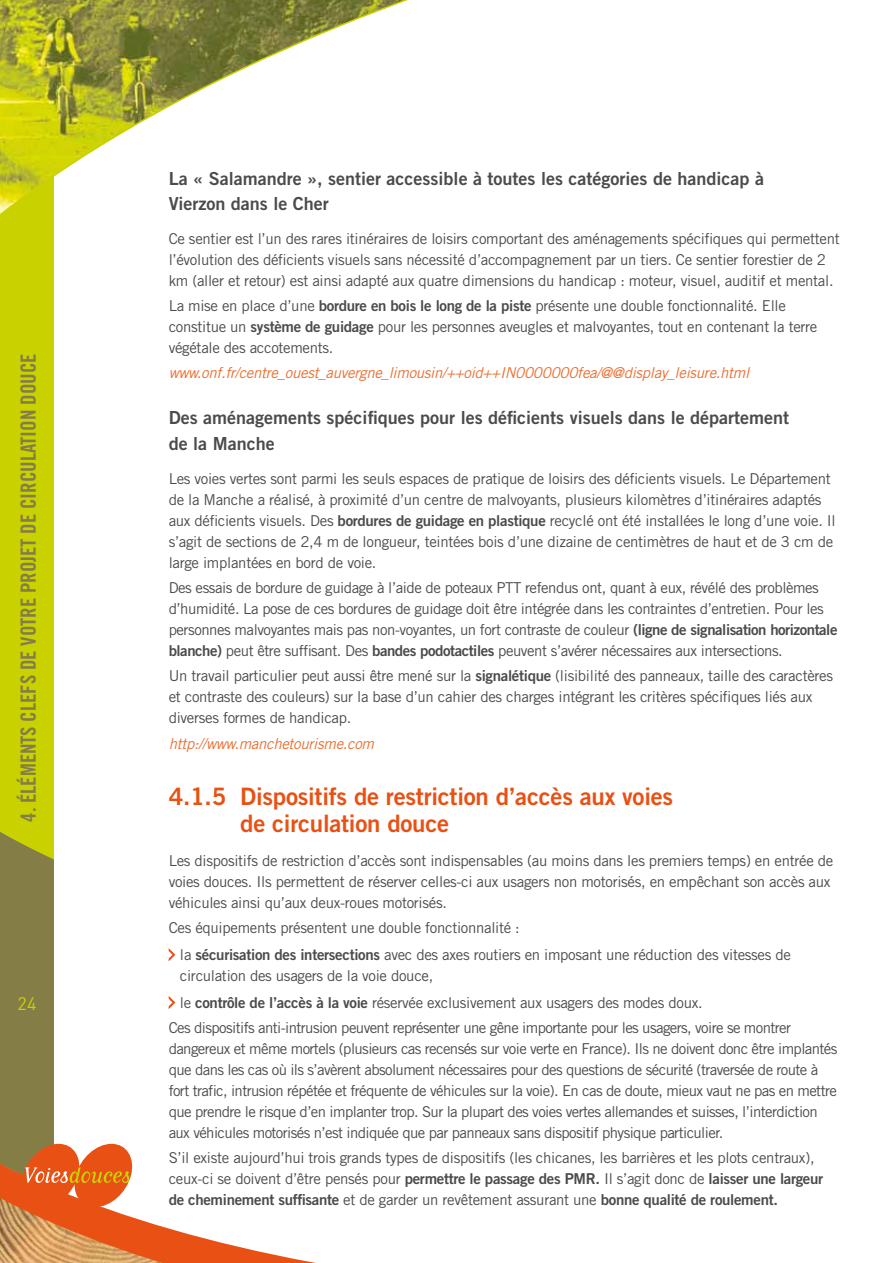
<style>
.page{position:relative;width:893px;height:1263px;background:#fff}
.page>*{position:absolute;margin:0;border:0;box-sizing:border-box;transform-origin:0 0}
.t1{font:24px/27px "Trade Gothic Bold Two";letter-spacing:-.01em;color:#e85113}
.t2{font:21px "Trade Gothic Bold Cond Twenty";color:#847e46}
.t3{font:18px/25.5px "Trade Gothic Bold Two";color:#4b4b4d}
.t4{font:18px "DIN";color:#c9d200}
.t5{font:15px/21px "Trade Gothic";letter-spacing:-.02em;color:#4b4b4d}
.t6{font:15px/21px "Trade Gothic";letter-spacing:-.04em;color:#4b4b4d}
.t7{font:italic 15px "Trade Gothic";letter-spacing:-.02em;color:#eb6f31}
.t8{font:15px "Trade Gothic Bold Two";letter-spacing:-.02em;color:#4b4b4d}
.s1{font-family:"Trade Gothic Bold Two"}
.s2{font-family:"Trade Gothic"}
</style>
<div class="page">
<div style="left:0;top:415px;width:54px;height:237px;background:#c9d200"></div>
<svg style="left:0;top:652px;width:316px;height:611px"></svg>
<svg style="left:0;top:0;width:408px;height:415px"></svg>
<svg style="left:0;top:1144px;width:285px;height:119px"></svg>
<svg style="left:169px;top:948px;width:6px;height:13px"></svg>
<svg style="left:169px;top:996px;width:6px;height:13px"></svg>
<h2 class="t2" style="left:16px;top:822px;width:470px;rotate:-90deg">4. ÉLÉMENTS CLEFS DE VOTRE PROJET DE CIRCULATION DOUCE</h2>
<p class="t4" style="left:18px;top:992px;width:20px">24</p>
<p class="t3" style="left:169px;top:165px;width:597px">La « Salamandre », sentier accessible à toutes les catégories de handicap à<br>Vierzon dans le Cher</p>
<p class="t5" style="left:169px;top:228px;width:673px">Ce sentier est l’un des rares itinéraires de loisirs comportant des aménagements spécifiques qui permettent l’évolution des déficients visuels sans nécessité d’accompagnement par un tiers. Ce sentier forestier de 2 km (aller et retour) est ainsi adapté aux quatre dimensions du handicap : moteur, visuel, auditif et mental.</p>
<p class="t5" style="left:169px;top:295px;width:650px">La mise en place d’une <span class="s1">bordure en bois le long de la piste</span> présente une double fonctionnalité. Elle constitue un <span class="s1">système de guidage</span> pour les personnes aveugles et malvoyantes, tout en contenant la terre végétale des accotements.</p>
<p class="t7" style="left:169px;top:364px;width:582px">www.onf.fr/centre_ouest_auvergne_limousin/++oid++IN0000000fea/@@display_leisure.html</p>
<p class="t3" style="left:169px;top:405px;width:622px">Des aménagements spécifiques pour les déficients visuels dans le département de la Manche</p>
<p class="t5" style="left:169px;top:468px;width:669px">Les voies vertes sont parmi les seuls espaces de pratique de loisirs des déficients visuels. Le Département de la Manche a réalisé, à proximité d’un centre de malvoyants, plusieurs kilomètres d’itinéraires adaptés aux déficients visuels. Des <span class="s1">bordures de guidage en plastique</span> recyclé ont été installées le long d’une voie. Il s’agit de sections de 2,4 m de longueur, teintées bois d’une dizaine de centimètres de haut et de 3 cm de large implantées en bord de voie.</p>
<p class="t5" style="left:169px;top:577px;width:670px">Des essais de bordure de guidage à l’aide de poteaux PTT refendus ont, quant à eux, révélé des problèmes d’humidité. La pose de ces bordures de guidage doit être intégrée dans les contraintes d’entretien. Pour les personnes malvoyantes mais pas non-voyantes, un fort contraste de couleur <span class="s1">(ligne de signalisation horizontale blanche)</span> peut être suffisant. Des <span class="s1">bandes podotactiles</span> peuvent s’avérer nécessaires aux intersections.</p>
<p class="t5" style="left:169px;top:665px;width:666px">Un travail particulier peut aussi être mené sur la <span class="s1">signalétique</span> (lisibilité des panneaux, taille des caractères et contraste des couleurs) sur la base d’un cahier des charges intégrant les critères spécifiques liés aux diverses formes de handicap.</p>
<p class="t7" style="left:169px;top:734px;width:207px">http://www.manchetourisme.com</p>
<h1 class="t1" style="left:240px;top:782px;width:434px;text-indent:-72px">4.1.5 Dispositifs de restriction d’accès aux voies de circulation douce</h1>
<p class="t5" style="left:169px;top:850px;width:666px">Les dispositifs de restriction d’accès sont indispensables (au moins dans les premiers temps) en entrée de voies douces. Ils permettent de réserver celles-ci aux usagers non motorisés, en empêchant son accès aux véhicules ainsi qu’aux deux-roues motorisés.</p>
<p class="t5" style="left:180px;top:914px;width:613px;line-height:26.7px;text-indent:-11px">Ces équipements présentent une double fonctionnalité :<br>la <span class="s1">sécurisation des intersections</span> avec des axes routiers en imposant une réduction des vitesses de</p>
<p class="t5" style="left:180px;top:962px;width:524px;line-height:26.7px">circulation des usagers de la voie douce,<br>le <span class="s1">contrôle de l’accès à la voie</span> réservée exclusivement aux usagers des modes doux.</p>
<p class="t6" style="left:169px;top:1017px;width:670px">Ces dispositifs anti-intrusion peuvent représenter une gêne importante pour les usagers, voire se montrer dangereux et même mortels (plusieurs cas recensés sur voie verte en France). Ils ne doivent donc être implantés que dans les cas où ils s’avèrent absolument nécessaires pour des questions de sécurité (traversée de route à fort trafic, intrusion répétée et fréquente de véhicules sur la voie). En cas de doute, mieux vaut ne pas en mettre que prendre le risque d’en implanter trop. Sur la plupart des voies vertes allemandes et suisses, l’interdiction aux véhicules motorisés n’est indiquée que par panneaux sans dispositif physique particulier.</p>
<p class="t5" style="left:169px;top:1147px;width:656px">S’il existe aujourd’hui trois grands types de dispositifs (les chicanes, les barrières et les plots centraux), ceux-ci se doivent d’être pensés pour <span class="s1">permettre le passage des PMR.</span> Il s’agit donc de <span class="s1">laisser une largeur</span></p>
<p class="t8" style="left:169px;top:1190px;width:611px">de cheminement suffisante <span class="s2">et de garder un revêtement assurant une</span> bonne qualité de roulement.</p>
</div>
